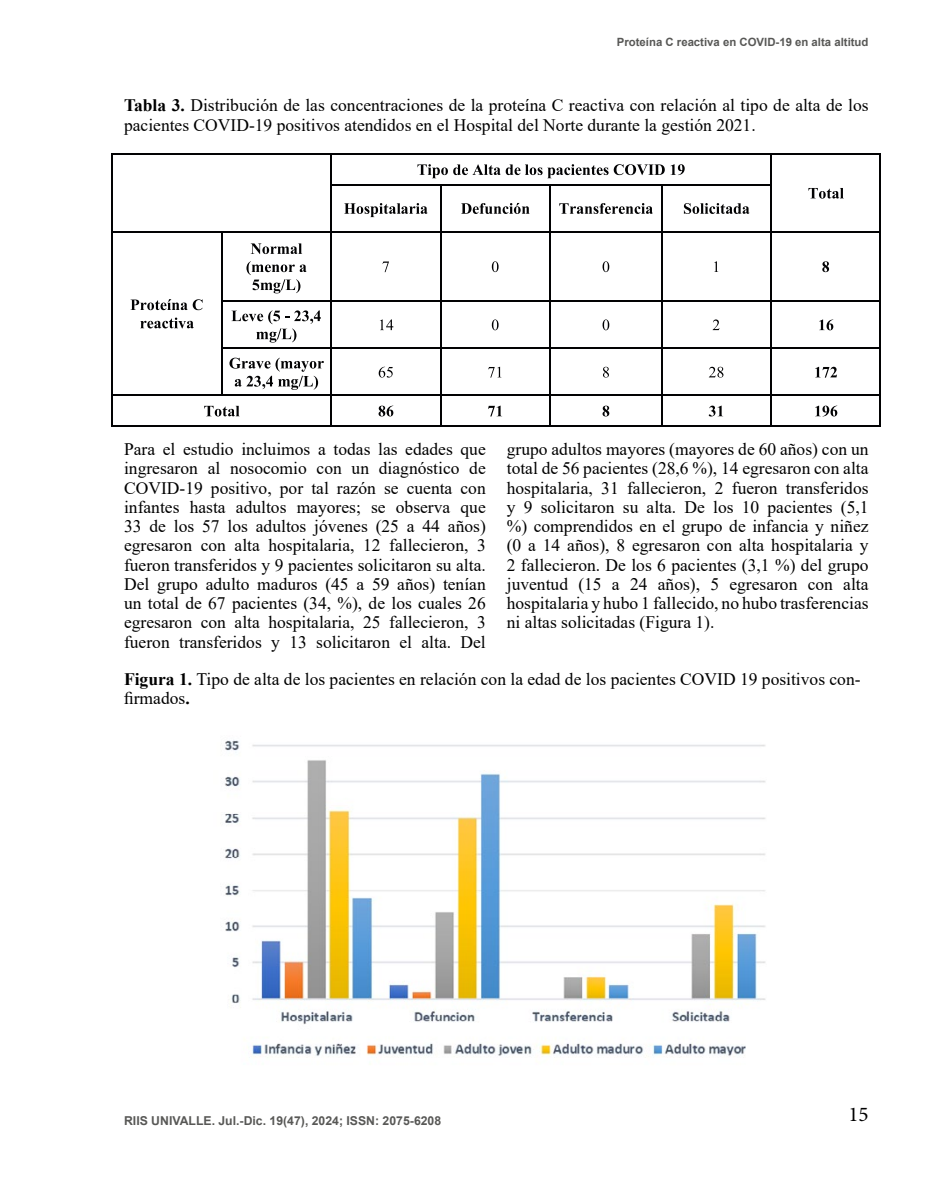
<style>
.page{position:relative;width:943px;height:1191px;background:#fff}
.page>*{position:absolute;margin:0;border:0;box-sizing:border-box;transform-origin:0 0}
.t1{font:21px "Minion Pro";color:#000}
.t2{font:17.5px/19.2px "Times New Roman";color:#000}
.t3{font:700 12.25px "Arial";color:#585856}
.t4{font:700 11.38px "Arial";color:#585856}
.s1{font-weight:700}
</style>
<div class="page">
<svg style="left:417px;top:164px;width:247px;height:14px"></svg>
<svg style="left:670px;top:164px;width:14px;height:11px"></svg>
<svg style="left:808px;top:188px;width:35px;height:11px"></svg>
<hr style="left:113px;top:153px;width:217px;height:2px;background:#020203">
<hr style="left:332px;top:153px;width:438px;height:2px;background:#020203">
<hr style="left:772px;top:153px;width:107px;height:2px;background:#020203">
<hr style="left:111px;top:155px;width:2px;height:29px;background:#020203">
<hr style="left:330px;top:155px;width:2px;height:29px;background:#020203">
<hr style="left:770px;top:155px;width:2px;height:29px;background:#020203">
<hr style="left:879px;top:155px;width:2px;height:29px;background:#020203">
<svg style="left:344px;top:203px;width:83px;height:14px"></svg>
<svg style="left:461px;top:203px;width:68px;height:11px"></svg>
<svg style="left:559px;top:203px;width:94px;height:11px"></svg>
<svg style="left:684px;top:203px;width:65px;height:11px"></svg>
<hr style="left:332px;top:184px;width:108px;height:1px;background:#020203">
<hr style="left:441px;top:184px;width:108px;height:1px;background:#020203">
<hr style="left:551px;top:184px;width:109px;height:1px;background:#020203">
<hr style="left:662px;top:184px;width:108px;height:1px;background:#020203">
<hr style="left:111px;top:185px;width:2px;height:46px;background:#020203">
<hr style="left:330px;top:185px;width:2px;height:46px;background:#020203">
<hr style="left:440px;top:185px;width:1px;height:46px;background:#020203">
<hr style="left:549px;top:185px;width:2px;height:46px;background:#020203">
<hr style="left:660px;top:185px;width:2px;height:46px;background:#020203">
<hr style="left:770px;top:185px;width:2px;height:46px;background:#020203">
<hr style="left:879px;top:185px;width:2px;height:46px;background:#020203">
<svg style="left:130px;top:299px;width:72px;height:11px"></svg>
<svg style="left:140px;top:317px;width:54px;height:11px"></svg>
<svg style="left:251px;top:243px;width:51px;height:11px"></svg>
<svg style="left:246px;top:261px;width:60px;height:32px"></svg>
<svg style="left:382px;top:261px;width:7px;height:11px"></svg>
<svg style="left:492px;top:261px;width:6px;height:11px"></svg>
<svg style="left:602px;top:261px;width:7px;height:11px"></svg>
<svg style="left:714px;top:261px;width:4px;height:11px"></svg>
<svg style="left:822px;top:261px;width:7px;height:11px"></svg>
<hr style="left:113px;top:231px;width:108px;height:1px;background:#020203">
<hr style="left:222px;top:231px;width:108px;height:1px;background:#020203">
<hr style="left:332px;top:231px;width:108px;height:1px;background:#020203">
<hr style="left:441px;top:231px;width:108px;height:1px;background:#020203">
<hr style="left:551px;top:231px;width:109px;height:1px;background:#020203">
<hr style="left:662px;top:231px;width:108px;height:1px;background:#020203">
<hr style="left:772px;top:231px;width:107px;height:1px;background:#020203">
<hr style="left:111px;top:232px;width:2px;height:68px;background:#020203">
<hr style="left:221px;top:232px;width:1px;height:68px;background:#020203">
<hr style="left:330px;top:232px;width:2px;height:68px;background:#020203">
<hr style="left:440px;top:232px;width:1px;height:68px;background:#020203">
<hr style="left:549px;top:232px;width:2px;height:68px;background:#020203">
<hr style="left:660px;top:232px;width:2px;height:68px;background:#020203">
<hr style="left:770px;top:232px;width:2px;height:68px;background:#020203">
<hr style="left:879px;top:232px;width:2px;height:68px;background:#020203">
<svg style="left:231px;top:310px;width:90px;height:32px"></svg>
<svg style="left:380px;top:319px;width:13px;height:11px"></svg>
<svg style="left:492px;top:319px;width:6px;height:11px"></svg>
<svg style="left:602px;top:319px;width:7px;height:11px"></svg>
<svg style="left:712px;top:319px;width:7px;height:11px"></svg>
<svg style="left:819px;top:319px;width:14px;height:11px"></svg>
<hr style="left:222px;top:300px;width:108px;height:2px;background:#020203">
<hr style="left:332px;top:300px;width:108px;height:2px;background:#020203">
<hr style="left:441px;top:300px;width:108px;height:2px;background:#020203">
<hr style="left:551px;top:300px;width:109px;height:2px;background:#020203">
<hr style="left:662px;top:300px;width:108px;height:2px;background:#020203">
<hr style="left:772px;top:300px;width:107px;height:2px;background:#020203">
<hr style="left:111px;top:302px;width:2px;height:45px;background:#020203">
<hr style="left:221px;top:302px;width:1px;height:45px;background:#020203">
<hr style="left:330px;top:302px;width:2px;height:45px;background:#020203">
<hr style="left:440px;top:302px;width:1px;height:45px;background:#020203">
<hr style="left:549px;top:302px;width:2px;height:45px;background:#020203">
<hr style="left:660px;top:302px;width:2px;height:45px;background:#020203">
<hr style="left:770px;top:302px;width:2px;height:45px;background:#020203">
<hr style="left:879px;top:302px;width:2px;height:45px;background:#020203">
<svg style="left:229px;top:358px;width:95px;height:32px"></svg>
<svg style="left:379px;top:367px;width:14px;height:10px"></svg>
<svg style="left:488px;top:367px;width:13px;height:10px"></svg>
<svg style="left:603px;top:367px;width:6px;height:10px"></svg>
<svg style="left:709px;top:367px;width:14px;height:10px"></svg>
<svg style="left:815px;top:367px;width:22px;height:10px"></svg>
<hr style="left:222px;top:347px;width:108px;height:2px;background:#020203">
<hr style="left:332px;top:347px;width:108px;height:2px;background:#020203">
<hr style="left:441px;top:347px;width:108px;height:2px;background:#020203">
<hr style="left:551px;top:347px;width:109px;height:2px;background:#020203">
<hr style="left:662px;top:347px;width:108px;height:2px;background:#020203">
<hr style="left:772px;top:347px;width:107px;height:2px;background:#020203">
<hr style="left:111px;top:349px;width:2px;height:45px;background:#020203">
<hr style="left:221px;top:349px;width:1px;height:45px;background:#020203">
<hr style="left:330px;top:349px;width:2px;height:45px;background:#020203">
<hr style="left:440px;top:349px;width:1px;height:45px;background:#020203">
<hr style="left:549px;top:349px;width:2px;height:45px;background:#020203">
<hr style="left:660px;top:349px;width:2px;height:45px;background:#020203">
<hr style="left:770px;top:349px;width:2px;height:45px;background:#020203">
<hr style="left:879px;top:349px;width:2px;height:45px;background:#020203">
<svg style="left:204px;top:406px;width:35px;height:10px"></svg>
<svg style="left:378px;top:405px;width:15px;height:11px"></svg>
<svg style="left:488px;top:405px;width:14px;height:11px"></svg>
<svg style="left:602px;top:406px;width:7px;height:10px"></svg>
<svg style="left:708px;top:405px;width:15px;height:11px"></svg>
<svg style="left:815px;top:405px;width:22px;height:11px"></svg>
<hr style="left:113px;top:394px;width:108px;height:2px;background:#020203">
<hr style="left:222px;top:394px;width:108px;height:2px;background:#020203">
<hr style="left:332px;top:394px;width:108px;height:2px;background:#020203">
<hr style="left:441px;top:394px;width:108px;height:2px;background:#020203">
<hr style="left:551px;top:394px;width:109px;height:2px;background:#020203">
<hr style="left:662px;top:394px;width:108px;height:2px;background:#020203">
<hr style="left:772px;top:394px;width:107px;height:2px;background:#020203">
<hr style="left:111px;top:396px;width:2px;height:29px;background:#020203">
<hr style="left:113px;top:425px;width:217px;height:2px;background:#020203">
<hr style="left:330px;top:396px;width:2px;height:29px;background:#020203">
<hr style="left:332px;top:425px;width:108px;height:2px;background:#020203">
<svg style="left:440px;top:394px;width:1px;height:33px"></svg>
<hr style="left:441px;top:425px;width:108px;height:2px;background:#020203">
<hr style="left:549px;top:396px;width:2px;height:29px;background:#020203">
<hr style="left:551px;top:425px;width:109px;height:2px;background:#020203">
<hr style="left:660px;top:396px;width:2px;height:29px;background:#020203">
<hr style="left:662px;top:425px;width:108px;height:2px;background:#020203">
<hr style="left:770px;top:396px;width:2px;height:29px;background:#020203">
<hr style="left:772px;top:425px;width:107px;height:2px;background:#020203">
<hr style="left:879px;top:396px;width:2px;height:29px;background:#020203">
<img style="left:225px;top:740px;width:541px;height:318px">
<p class="t4" style="left:617px;top:34px;width:253px">Proteína C reactiva en COVID-19 en alta altitud</p>
<p class="t2" style="left:124px;top:95px;width:746px"><span class="s1">Tabla 3.</span> Distribución de las concentraciones de la proteína C reactiva con relación al tipo de alta de los pacientes COVID-19 positivos atendidos en el Hospital del Norte durante la gestión 2021.</p>
<p class="t2" style="left:124px;top:439px;width:363px;text-align:justify">Para el estudio incluimos a todas las edades que ingresaron al nosocomio con un diagnóstico de COVID-19 positivo, por tal razón se cuenta con infantes hasta adultos mayores; se observa que 33 de los 57 los adultos jóvenes (25 a 44 años) egresaron con alta hospitalaria, 12 fallecieron, 3 fueron transferidos y 9 pacientes solicitaron su alta.<br>Del grupo adulto maduros (45 a 59 años) tenían un total de 67 pacientes (34, %), de los cuales 26 egresaron con alta hospitalaria, 25 fallecieron, 3 fueron transferidos y 13 solicitaron el alta. Del</p>
<p class="t2" style="left:507px;top:439px;width:363px;text-align:justify">grupo adultos mayores (mayores de 60 años) con un total de 56 pacientes (28,6 %), 14 egresaron con alta hospitalaria, 31 fallecieron, 2 fueron transferidos y 9 solicitaron su alta. De los 10 pacientes (5,1 %) comprendidos en el grupo de infancia y niñez (0 a 14 años), 8 egresaron con alta hospitalaria y 2 fallecieron. De los 6 pacientes (3,1 %) del grupo juventud (15 a 24 años), 5 egresaron con alta hospitalaria y hubo 1 fallecido, no hubo trasferencias ni altas solicitadas (Figura 1).</p>
<p class="t2" style="left:124px;top:668px;width:738px"><span class="s1">Figura 1.</span> Tipo de alta de los pacientes en relación con la edad de los pacientes COVID 19 positivos con&shy;firmados<span class="s1">.</span></p>
<p class="t3" style="left:124px;top:1111px;width:319px">RIIS UNIVALLE. Jul.-Dic. 19(47), 2024; ISSN: 2075-6208</p>
<p class="t1" style="left:848px;top:1099px;width:22px">15</p>
</div>
